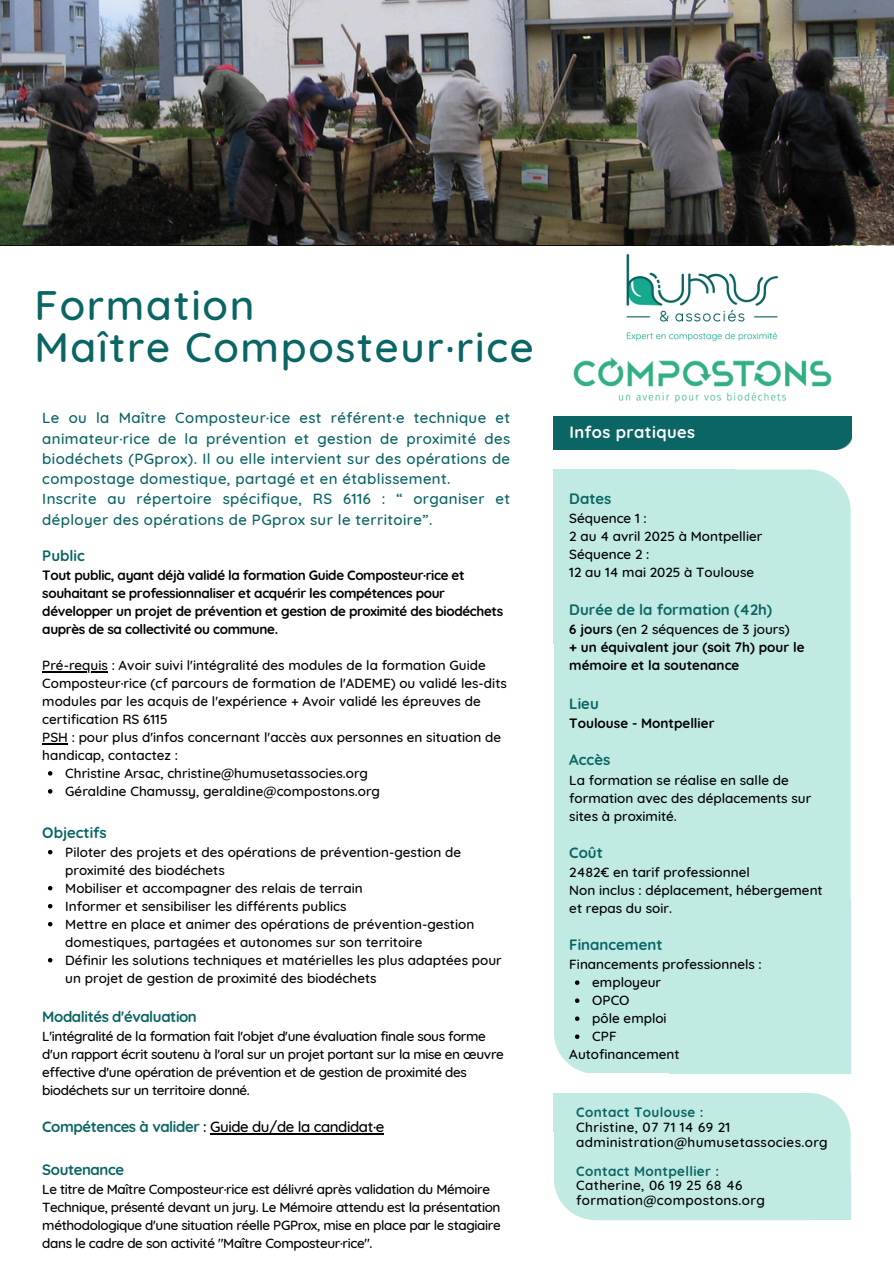
<style>
.page{position:relative;width:894px;height:1264px;background:#fff}
.page>*{position:absolute;margin:0;border:0;box-sizing:border-box;transform-origin:0 0}
.t1{font:500 42px/41.7px "Quicksand";letter-spacing:.04em;color:#0a6564}
.t2{font:700 16.5px "Quicksand";letter-spacing:.025em;color:#feffff}
.t3{font:500 15px/20.2px "Quicksand";letter-spacing:.025em;color:#0a6564}
.t4{font:700 15px "Quicksand";color:#0a6564}
.t5{font:500 15px "Quicksand";letter-spacing:-.025em;color:#000}
.t6{font:700 15px "Quicksand";letter-spacing:-.025em;color:#0a6564}
.t7{font:500 13.5px/18px "Quicksand";color:#000}
.t8{font:500 13.5px/18px "Quicksand";letter-spacing:-.025em;color:#000}
.t9{font:700 13.5px/18px "Quicksand";letter-spacing:-.025em;color:#000}
.t10{font:500 13.5px/14.7px "Quicksand";letter-spacing:.025em;color:#000}
.t11{font:700 13.5px/18px "Quicksand";color:#000}
.s1{font-weight:700;color:#0a6564}
.s2{font-weight:500}
</style>
<div class="page">
<img style="left:626px;top:253px;width:153px;height:89px">
<img style="left:0;top:0;width:893px;height:244px">
<div style="left:553px;top:416px;width:297px;height:33px;background:#0b6564"></div>
<div style="left:554px;top:469px;width:296px;height:604px;background:#c0eae2"></div>
<div style="left:669px;top:899px;width:181px;height:174px;background:#c0eae2"></div>
<div style="left:553px;top:469px;width:181px;height:175px;background:#c0eae2"></div>
<div style="left:553px;top:1093px;width:297px;height:127px;background:#c0eae2"></div>
<div style="left:673px;top:1172px;width:177px;height:48px;background:#c0eae2"></div>
<div style="left:553px;top:1092px;width:181px;height:39px;background:#c0eae2"></div>
<hr style="left:42px;top:671px;width:66px;height:1px;background:#000">
<svg style="left:42px;top:743px;width:26px;height:1px"></svg>
<svg style="left:48px;top:771px;width:4px;height:4px"></svg>
<svg style="left:48px;top:789px;width:4px;height:4px"></svg>
<svg style="left:48px;top:849px;width:4px;height:5px"></svg>
<svg style="left:48px;top:885px;width:4px;height:5px"></svg>
<svg style="left:48px;top:904px;width:4px;height:4px"></svg>
<svg style="left:48px;top:922px;width:4px;height:4px"></svg>
<svg style="left:48px;top:958px;width:4px;height:4px"></svg>
<hr style="left:210px;top:1133px;width:174px;height:1px;background:#000">
<svg style="left:574px;top:980px;width:5px;height:4px"></svg>
<svg style="left:574px;top:998px;width:5px;height:4px"></svg>
<svg style="left:574px;top:1016px;width:5px;height:4px"></svg>
<svg style="left:574px;top:1034px;width:5px;height:4px"></svg>
<img style="left:573px;top:357px;width:259px;height:46px">
<h3 class="t1" style="left:34px;top:283px;width:500px">Formation<br>Maître Composteur·rice</h3>
<h3 class="t3" style="left:42px;top:407px;width:469px">Le ou la Maître Composteur·ice est référent·e technique et animateur·rice de la prévention et gestion de proximité des biodéchets (PGprox). Il ou elle intervient sur des opérations de compostage domestique, partagé et en établissement.<br>Inscrite au répertoire spécifique, RS 6116 : “ organiser et déployer des opérations de PGprox sur le territoire”.</h3>
<p class="t4" style="left:42px;top:545px;width:44px">Public</p>
<p class="t9" style="left:42px;top:565px;width:462px">Tout public, ayant déjà validé la formation Guide Composteur·rice et souhaitant se professionnaliser et acquérir les compétences pour développer un projet de prévention et gestion de proximité des biodéchets auprès de sa collectivité ou commune.</p>
<p class="t7" style="left:42px;top:655px;width:466px">Pré-requis : Avoir suivi l'intégralité des modules de la formation Guide Composteur·rice (cf parcours de formation de l'ADEME) ou validé les-dits modules par les acquis de l'expérience + Avoir validé les épreuves de certification RS 6115<br>PSH : pour plus d'infos concernant l'accès aux personnes en situation de handicap, contactez :</p>
<h1 class="t7" style="left:65px;top:763px;width:304px">Christine Arsac, christine@humusetassocies.org</h1>
<p class="t7" style="left:65px;top:781px;width:316px">Géraldine Chamussy, geraldine@compostons.org</p>
<p class="t4" style="left:42px;top:822px;width:66px">Objectifs</p>
<h2 class="t7" style="left:65px;top:842px;width:397px">Piloter des projets et des opérations de prévention-gestion de proximité des biodéchets</h2>
<h3 class="t7" style="left:65px;top:878px;width:299px">Mobiliser et accompagner des relais de terrain</h3>
<h3 class="t7" style="left:65px;top:896px;width:283px">Informer et sensibiliser les différents publics</h3>
<p class="t7" style="left:65px;top:914px;width:410px">Mettre en place et animer des opérations de prévention-gestion domestiques, partagées et autonomes sur son territoire</p>
<p class="t7" style="left:65px;top:950px;width:438px">Définir les solutions techniques et matérielles les plus adaptées pour un projet de gestion de proximité des biodéchets</p>
<h2 class="t6" style="left:42px;top:1007px;width:156px">Modalités d'évaluation</h2>
<h2 class="t8" style="left:42px;top:1027px;width:463px">L'intégralité de la formation fait l'objet d'une évaluation finale sous forme d'un rapport écrit soutenu à l'oral sur un projet portant sur la mise en œuvre effective d'une opération de prévention et de gestion de proximité des biodéchets sur un territoire donné.</h2>
<p class="t5" style="left:42px;top:1117px;width:343px"><span class="s1">Compétences à valider</span> : Guide du/de la candidat·e</p>
<p class="t6" style="left:42px;top:1160px;width:83px">Soutenance</p>
<p class="t8" style="left:42px;top:1180px;width:460px">Le titre de Maître Composteur·rice est délivré après validation du Mémoire Technique, présenté devant un jury. Le Mémoire attendu est la présentation méthodologique d'une situation réelle PGProx, mise en place par le stagiaire dans le cadre de son activité "Maître Composteur·rice".</p>
<p class="t2" style="left:569px;top:421px;width:127px">Infos pratiques</p>
<p class="t4" style="left:569px;top:489px;width:44px">Dates</p>
<p class="t7" style="left:569px;top:509px;width:194px">Séquence 1 :<br>2 au 4 avril 2025 à Montpellier<br>Séquence 2 :<br>12 au 14 mai 2025 à Toulouse</p>
<p class="t4" style="left:569px;top:599px;width:204px">Durée de la formation (42h)</p>
<p class="t11" style="left:569px;top:619px;width:237px">6 jours <span class="s2">(en 2 séquences de 3 jours)<br></span>+ un équivalent jour (soit 7h) pour le mémoire et la soutenance</p>
<h3 class="t4" style="left:569px;top:694px;width:31px">Lieu</h3>
<h3 class="t11" style="left:569px;top:714px;width:147px">Toulouse - Montpellier</h3>
<h2 class="t4" style="left:569px;top:750px;width:42px">Accès</h2>
<h2 class="t7" style="left:569px;top:770px;width:243px">La formation se réalise en salle de formation avec des déplacements sur sites à proximité.</h2>
<h3 class="t4" style="left:569px;top:842px;width:35px">Coût</h3>
<h3 class="t7" style="left:569px;top:862px;width:255px">2482€ en tarif professionnel<br>Non inclus : déplacement, hébergement et repas du soir.</h3>
<p class="t4" style="left:569px;top:935px;width:95px">Financement</p>
<p class="t7" style="left:569px;top:955px;width:194px">Financements professionnels :</p>
<p class="t7" style="left:592px;top:973px;width:70px">employeur</p>
<h2 class="t7" style="left:592px;top:991px;width:39px">OPCO</h2>
<h3 class="t7" style="left:592px;top:1009px;width:76px">pôle emploi</h3>
<h3 class="t7" style="left:592px;top:1027px;width:26px">CPF</h3>
<h3 class="t7" style="left:569px;top:1045px;width:112px">Autofinancement</h3>
<h3 class="t10" style="left:576px;top:1104px;width:253px"><span class="s1">Contact Toulouse :<br></span>Christine, 07 71 14 69 21 administration@humusetassocies.org</h3>
<p class="t10" style="left:576px;top:1163px;width:168px"><span class="s1">Contact Montpellier :<br></span>Catherine, 06 19 25 68 46</p>
<p class="t10" style="left:576px;top:1192px;width:190px">formation@compostons.org</p>
</div>
